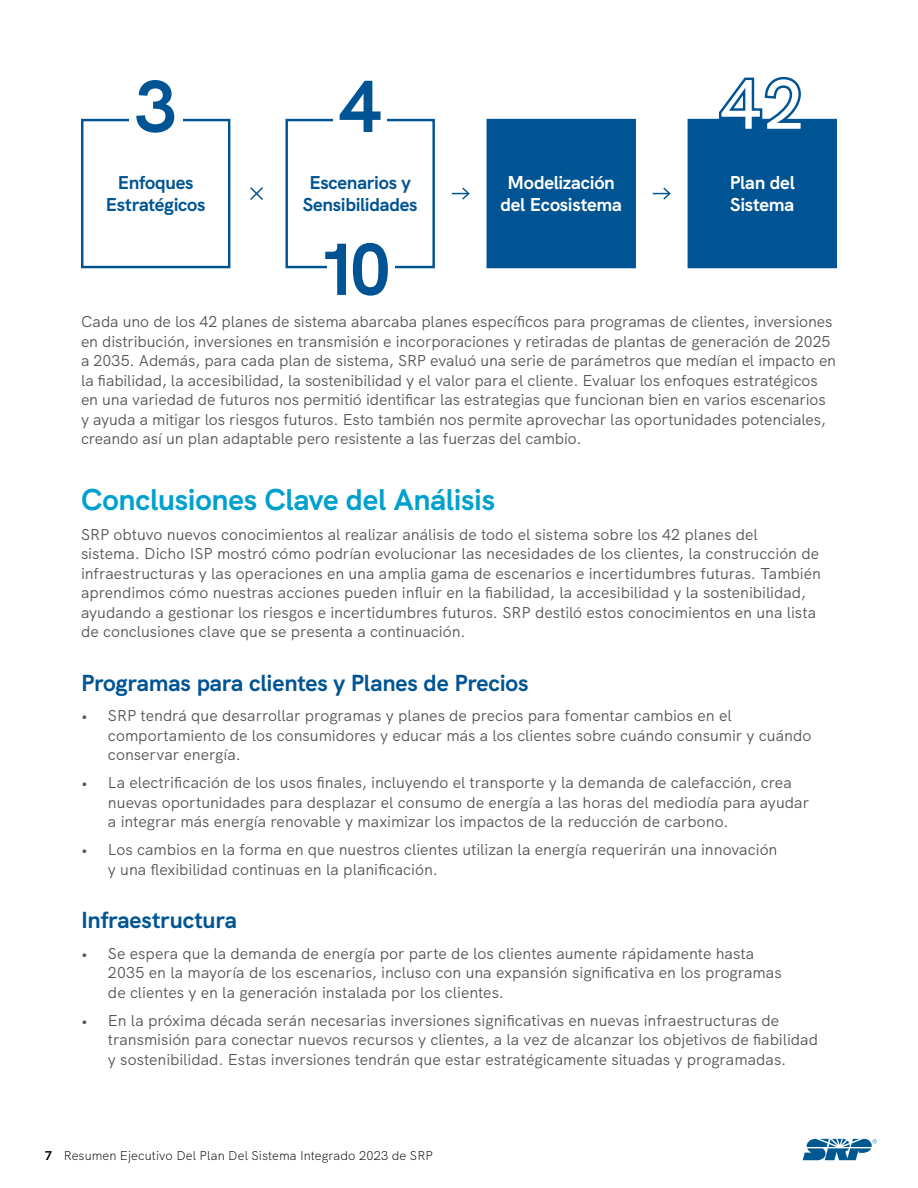
<style>
.page{position:relative;width:918px;height:1188px;background:#fff}
.page>*{position:absolute;margin:0;border:0;box-sizing:border-box;transform-origin:0 0}
.t1{font:700 73.5px "SRP Sans";color:#005493}
.t2{font:700 73.5px "SRP Sans";color:#fff}
.t3{font:700 30px "SRP Sans";letter-spacing:-.01em;color:#00a0ce}
.t4{font:700 23.25px "SRP Sans";letter-spacing:-.01em;color:#005493}
.t5{font:700 18.6px/22.4px "SRP Sans";letter-spacing:-.015em;color:#005493;text-align:center}
.t6{font:700 18.6px/22.4px "SRP Sans";letter-spacing:-.015em;color:#fff;text-align:center}
.t7{font:15.75px/19.5px "SRP Sans";color:#545553}
.t8{font:300 12.75px "SRP Sans";letter-spacing:.01em;color:#000}
.s1{font-weight:700}
</style>
<div class="page">
<svg style="left:803px;top:1139px;width:74px;height:21px"></svg>
<div style="left:81px;top:119px;width:149px;height:149px;border:2px solid #005493"></div>
<div style="left:129px;top:114px;width:54px;height:15px;background:#fff"></div>
<div style="left:285px;top:119px;width:150px;height:149px;border:2px solid #005493"></div>
<div style="left:333px;top:114px;width:54px;height:15px;background:#fff"></div>
<div style="left:327px;top:260px;width:68px;height:15px;background:#fff"></div>
<div style="left:488px;top:120px;width:147px;height:147px;background:#005493"></div>
<div style="left:487px;top:119px;width:149px;height:149px;border:2px solid #005493"></div>
<div style="left:689px;top:120px;width:147px;height:147px;background:#005493"></div>
<div style="left:688px;top:119px;width:149px;height:149px;border:2px solid #005493"></div>
<svg style="left:718px;top:76px;width:86px;height:46px"></svg>
<svg style="left:452px;top:188px;width:18px;height:12px"></svg>
<svg style="left:653px;top:188px;width:18px;height:12px"></svg>
<svg style="left:250px;top:187px;width:13px;height:13px"></svg>
<h1 class="t1" style="left:134px;top:49px;width:45px">3</h1>
<p class="t5" style="left:106px;top:170px;width:101px">Enfoques<br>Estratégicos</p>
<h1 class="t1" style="left:339px;top:49px;width:45px">4</h1>
<p class="t5" style="left:303px;top:170px;width:116px">Escenarios y<br>Sensibilidades</p>
<h1 class="t1" style="left:317px;top:212px;width:77px">10</h1>
<h1 class="t2" style="left:719px;top:47px;width:88px">42</h1>
<p class="t6" style="left:500px;top:170px;width:123px">Modelización del Ecosistema</p>
<p class="t6" style="left:730px;top:170px;width:67px;text-align:left">Plan del<br>Sistema</p>
<p class="t7" style="left:81px;top:311px;width:757px">Cada uno de los 42 planes de sistema abarcaba planes específicos para programas de clientes, inversiones en distribución, inversiones en transmisión e incorporaciones y retiradas de plantas de generación de 2025 a 2035. Además, para cada plan de sistema, SRP evaluó una serie de parámetros que medían el impacto en la fiabilidad, la accesibilidad, la sostenibilidad y el valor para el cliente. Evaluar los enfoques estratégicos en una variedad de futuros nos permitió identificar las estrategias que funcionan bien en varios escenarios y ayuda a mitigar los riesgos futuros. Esto también nos permite aprovechar las oportunidades potenciales, creando así un plan adaptable pero resistente a las fuerzas del cambio.</p>
<h2 class="t3" style="left:81px;top:476px;width:416px">Conclusiones Clave del Análisis</h2>
<p class="t7" style="left:81px;top:523px;width:742px">SRP obtuvo nuevos conocimientos al realizar análisis de todo el sistema sobre los 42 planes del<br>sistema. Dicho ISP mostró cómo podrían evolucionar las necesidades de los clientes, la construcción de infraestructuras y las operaciones en una amplia gama de escenarios e incertidumbres futuras. También aprendimos cómo nuestras acciones pueden influir en la fiabilidad, la accesibilidad y la sostenibilidad, ayudando a gestionar los riesgos e incertidumbres futuros. SRP destiló estos conocimientos en una lista de conclusiones clave que se presenta a continuación.</p>
<h3 class="t4" style="left:81px;top:665px;width:449px">Programas para clientes y Planes de Precios</h3>
<p class="t7" style="left:108px;top:704px;width:705px;text-indent:-27px">• SRP tendrá que desarrollar programas y planes de precios para fomentar cambios en el comportamiento de los consumidores y educar más a los clientes sobre cuándo consumir y cuándo conservar energía.</p>
<p class="t7" style="left:108px;top:772px;width:703px;text-indent:-27px">• La electrificación de los usos finales, incluyendo el transporte y la demanda de calefacción, crea nuevas oportunidades para desplazar el consumo de energía a las horas del mediodía para ayudar a integrar más energía renovable y maximizar los impactos de la reducción de carbono.</p>
<p class="t7" style="left:108px;top:839px;width:671px;text-indent:-27px">• Los cambios en la forma en que nuestros clientes utilizan la energía requerirán una innovación y una flexibilidad continuas en la planificación.</p>
<h3 class="t4" style="left:81px;top:902px;width:158px">Infraestructura</h3>
<p class="t7" style="left:108px;top:942px;width:675px;text-indent:-27px">• Se espera que la demanda de energía por parte de los clientes aumente rápidamente hasta<br>2035 en la mayoría de los escenarios, incluso con una expansión significativa en los programas de clientes y en la generación instalada por los clientes.</p>
<p class="t7" style="left:108px;top:1009px;width:712px;text-indent:-27px">• En la próxima década serán necesarias inversiones significativas en nuevas infraestructuras de transmisión para conectar nuevos recursos y clientes, a la vez de alcanzar los objetivos de fiabilidad y sostenibilidad. Estas inversiones tendrán que estar estratégicamente situadas y programadas.</p>
<p class="t8" style="left:45px;top:1146px;width:390px"><span class="s1">7</span> Resumen Ejecutivo Del Plan Del Sistema Integrado 2023 de SRP</p>
</div>
